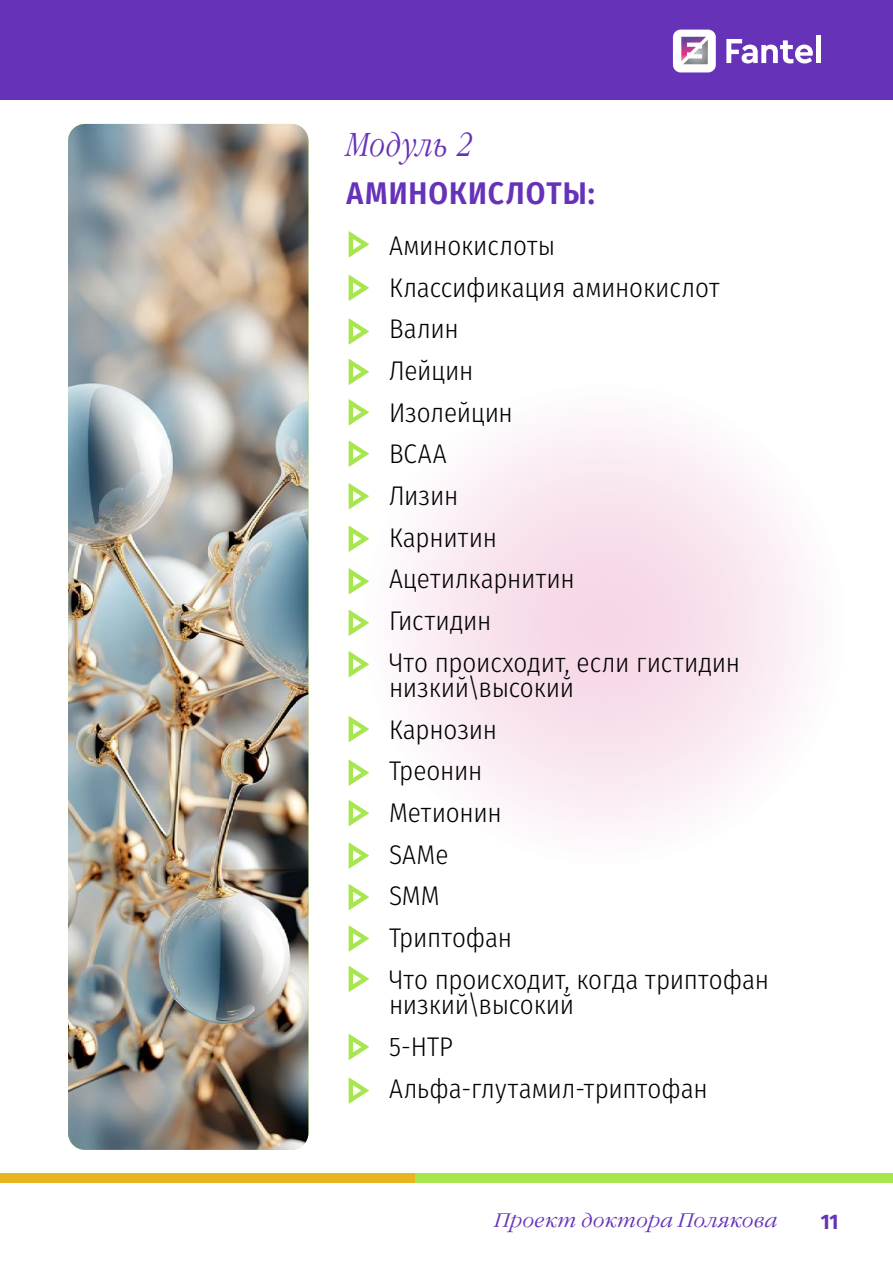
<style>
.page{position:relative;width:893px;height:1263px;background:#fff}
.page>*{position:absolute;margin:0;border:0;box-sizing:border-box;transform-origin:0 0}
.t1{font:italic 300 33px "Garamond Narrow C";letter-spacing:.025em;color:#6633b8}
.t2{font:600 31.35px "Fira Sans Condensed";letter-spacing:.03em;color:#6633b8}
.t3{font:300 27px/41.7px "Fira Sans Condensed";letter-spacing:-.01em;color:#000}
.t4{font:700 21px "Fira Sans Condensed";color:#6633b8}
.t5{font:italic 300 19.5px "Garamond C";letter-spacing:.025em;color:#6633b8}
</style>
<div class="page">
<div style="left:0;top:0;width:418px;height:100px;background:#6633b8"></div>
<div style="left:416px;top:0;width:477px;height:100px;background:#6633b8"></div>
<div style="left:0;top:1174px;width:418px;height:9px;background:#e8b520"></div>
<div style="left:416px;top:1174px;width:477px;height:9px;background:#a8e64f"></div>
<div style="left:673px;top:30px;width:43px;height:42px;background:#fff;border-radius:8px"></div>
<svg style="left:681px;top:37px;width:27px;height:27px"></svg>
<svg style="left:726px;top:39px;width:87px;height:25px"></svg>
<div style="left:816px;top:36px;width:5px;height:27px;background:#fff"></div>
<svg style="left:362px;top:384px;width:483px;height:481px"></svg>
<svg style="left:349px;top:231px;width:20px;height:26px"></svg>
<svg style="left:349px;top:275px;width:20px;height:26px"></svg>
<svg style="left:349px;top:318px;width:20px;height:26px"></svg>
<svg style="left:349px;top:359px;width:20px;height:26px"></svg>
<svg style="left:349px;top:399px;width:20px;height:26px"></svg>
<svg style="left:349px;top:441px;width:20px;height:26px"></svg>
<svg style="left:349px;top:483px;width:20px;height:26px"></svg>
<svg style="left:349px;top:526px;width:20px;height:26px"></svg>
<svg style="left:349px;top:568px;width:20px;height:26px"></svg>
<svg style="left:349px;top:610px;width:20px;height:26px"></svg>
<svg style="left:349px;top:651px;width:20px;height:26px"></svg>
<svg style="left:349px;top:716px;width:20px;height:26px"></svg>
<svg style="left:349px;top:760px;width:20px;height:26px"></svg>
<svg style="left:349px;top:800px;width:20px;height:26px"></svg>
<svg style="left:349px;top:843px;width:20px;height:25px"></svg>
<svg style="left:349px;top:884px;width:20px;height:26px"></svg>
<svg style="left:349px;top:925px;width:20px;height:26px"></svg>
<svg style="left:349px;top:966px;width:20px;height:26px"></svg>
<svg style="left:349px;top:1034px;width:20px;height:26px"></svg>
<svg style="left:349px;top:1077px;width:20px;height:26px"></svg>
<img style="left:68px;top:124px;width:240px;height:1026px">
<p class="t1" style="left:346px;top:126px;width:129px">Модуль 2</p>
<p class="t2" style="left:347px;top:167px;width:250px">АМИНОКИСЛОТЫ:</p>
<p class="t3" style="left:389px;top:225px;width:353px">Аминокислоты<br>Классификация аминокислот<br>Валин<br>Лейцин<br>Изолейцин<br>ВСАА<br>Лизин<br>Карнитин<br>Ацетилкарнитин<br>Гистидин<br>Что происходит, если гистидин</p>
<p class="t3" style="left:389px;top:667px;width:381px">низкий\высокий<br>Карнозин<br>Треонин<br>Метионин<br>SAMe<br>SMM<br>Триптофан<br>Что происходит, когда триптофан</p>
<p class="t3" style="left:389px;top:984px;width:320px">низкий\высокий<br>5-HTP<br>Альфа-глутамил-триптофан</p>
<p class="t5" style="left:495px;top:1210px;width:284px">Проект доктора Полякова</p>
<p class="t4" style="left:821px;top:1204px;width:19px">11</p>
</div>
